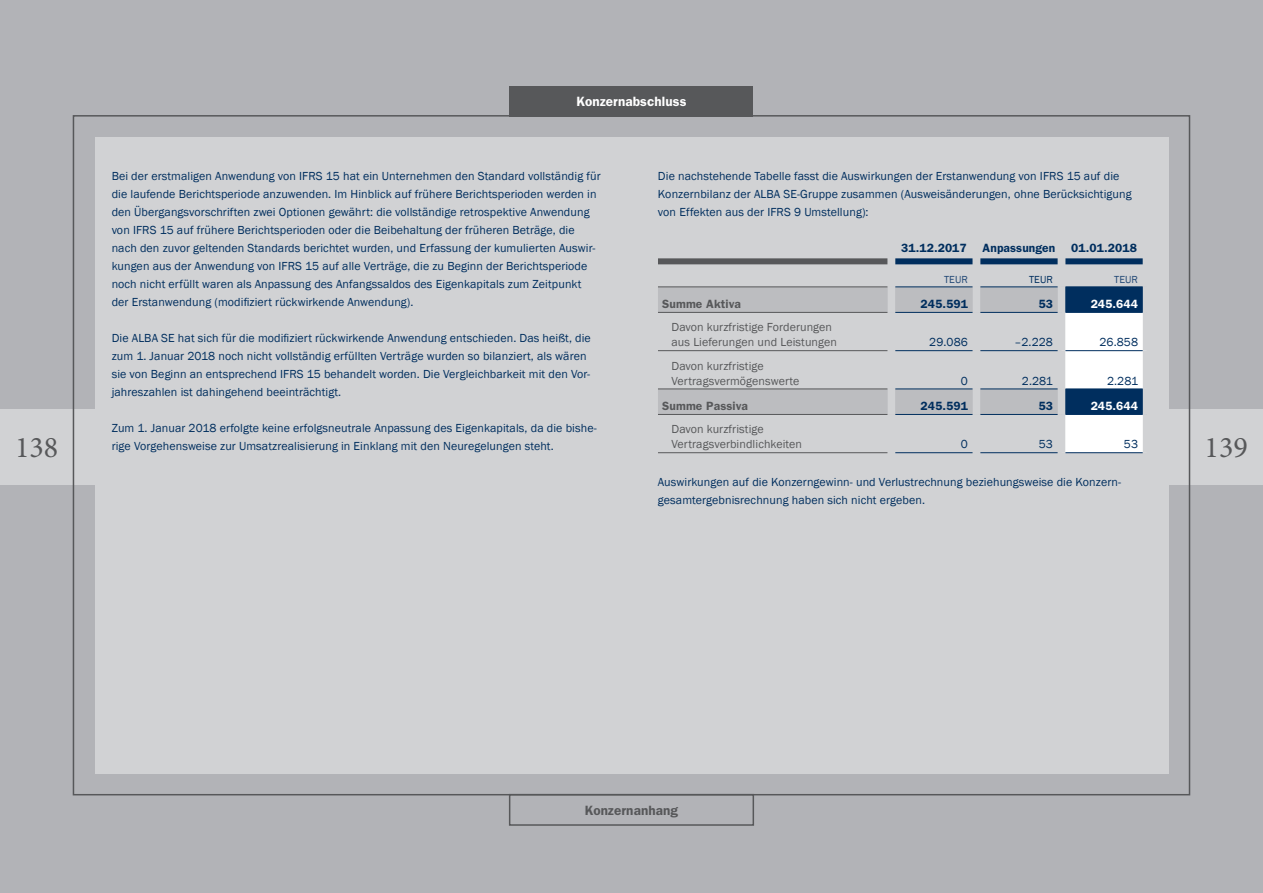
<style>
.page{position:relative;width:1263px;height:893px;background:#b2b3b7}
.page>*{position:absolute;margin:0;border:0;box-sizing:border-box;transform-origin:0 0}
.t1{font:30px "Minion Pro";color:#57585a}
.t2{font:600 13.5px "Franklin Gothic";letter-spacing:.01em;color:#fff}
.t3{font:600 13.5px "Franklin Gothic";letter-spacing:.01em;color:#57585a}
._01_COPY{font:12px/18px "Franklin Gothic";letter-spacing:.01em;color:#002e5e}
.t4{font:12px/15px "Franklin Gothic";letter-spacing:.01em;color:#57585a}
.t5{font:600 12px "Franklin Gothic";letter-spacing:.01em;color:#002e5e}
.t6{font:600 12px "Franklin Gothic";letter-spacing:.01em;color:#57585a}
.t7{font:600 12px "Franklin Gothic";letter-spacing:.01em;color:#fff}
.t8{font:10.5px "Franklin Gothic";letter-spacing:.01em;color:#224875}
.t9{font:10.5px "Franklin Gothic";color:#002e5e}
</style>
<div class="page">
<div style="left:0;top:409px;width:1263px;height:75px;background:#d1d2d4"></div>
<div style="left:510px;top:86px;width:243px;height:31px;background:#57585a"></div>
<div style="left:509px;top:794px;width:245px;height:32px;border:2px solid #57585a"></div>
<div style="left:95px;top:137px;width:1073px;height:636px;background:#d1d2d4"></div>
<svg style="left:658px;top:287px;width:400px;height:127px"></svg>
<svg style="left:1065px;top:287px;width:78px;height:165px;background:#b0becd"></svg>
<div style="left:980px;top:258px;width:78px;height:6px;background:#002e5e"></div>
<hr style="left:895px;top:312px;width:78px;height:1px;background:#002e5e">
<hr style="left:980px;top:312px;width:78px;height:1px;background:#002e5e">
<hr style="left:1065px;top:312px;width:78px;height:1px;background:#002e5e">
<hr style="left:895px;top:414px;width:78px;height:1px;background:#002e5e">
<hr style="left:980px;top:414px;width:78px;height:1px;background:#002e5e">
<hr style="left:1065px;top:414px;width:78px;height:1px;background:#002e5e">
<hr style="left:895px;top:452px;width:78px;height:1px;background:#002e5e">
<hr style="left:980px;top:452px;width:78px;height:1px;background:#002e5e">
<hr style="left:1065px;top:452px;width:78px;height:1px;background:#002e5e">
<div style="left:658px;top:258px;width:230px;height:6px;background:#57585a"></div>
<hr style="left:658px;top:286px;width:230px;height:1px;background:#57585a">
<hr style="left:658px;top:350px;width:230px;height:1px;background:#57585a">
<hr style="left:658px;top:389px;width:230px;height:1px;background:#57585a">
<hr style="left:658px;top:452px;width:230px;height:1px;background:#57585a">
<hr style="left:895px;top:286px;width:78px;height:1px;background:#002e5e">
<hr style="left:980px;top:286px;width:78px;height:1px;background:#002e5e">
<hr style="left:1065px;top:286px;width:78px;height:1px;background:#002e5e">
<hr style="left:895px;top:350px;width:78px;height:1px;background:#002e5e">
<hr style="left:980px;top:350px;width:78px;height:1px;background:#002e5e">
<hr style="left:1065px;top:350px;width:78px;height:1px;background:#002e5e">
<hr style="left:895px;top:389px;width:78px;height:1px;background:#002e5e">
<hr style="left:980px;top:389px;width:78px;height:1px;background:#002e5e">
<hr style="left:1065px;top:389px;width:78px;height:1px;background:#002e5e">
<hr style="left:658px;top:312px;width:230px;height:1px;background:#57585a">
<hr style="left:658px;top:414px;width:230px;height:1px;background:#57585a">
<div style="left:895px;top:258px;width:78px;height:6px;background:#002e5e"></div>
<div style="left:1065px;top:258px;width:78px;height:6px;background:#002e5e"></div>
<div style="left:888px;top:287px;width:7px;height:25px;background:#d1d2d4"></div>
<div style="left:888px;top:389px;width:7px;height:25px;background:#d1d2d4"></div>
<div style="left:973px;top:287px;width:7px;height:25px;background:#d1d2d4"></div>
<div style="left:973px;top:389px;width:7px;height:25px;background:#d1d2d4"></div>
<div style="left:888px;top:312px;width:7px;height:39px;background:#d1d2d4"></div>
<div style="left:973px;top:312px;width:7px;height:39px;background:#d1d2d4"></div>
<div style="left:888px;top:351px;width:7px;height:38px;background:#d1d2d4"></div>
<div style="left:973px;top:351px;width:7px;height:38px;background:#d1d2d4"></div>
<p class="t2" style="left:576px;top:93px;width:111px">Konzernabschluss</p>
<p class="_01_COPY" style="left:112px;top:167px;width:490px">Bei der erstmaligen Anwendung von IFRS 15 hat ein Unternehmen den Standard vollständig für die laufende Berichtsperiode anzuwenden. Im Hinblick auf frühere Berichtsperioden werden in den Übergangsvorschriften zwei Optionen gewährt: die vollständige retrospektive Anwendung von IFRS 15 auf frühere Berichtsperioden oder die Beibehaltung der früheren Beträge, die nach den zuvor geltenden Standards berichtet wurden, und Erfassung der kumulierten Auswir&shy;kungen aus der Anwendung von IFRS 15 auf alle Verträge, die zu Beginn der Berichtsperiode noch nicht erfüllt waren als Anpassung des Anfangssaldos des Eigenkapitals zum Zeitpunkt der Erstanwendung (modifiziert rückwirkende Anwendung).</p>
<p class="_01_COPY" style="left:112px;top:329px;width:481px">Die ALBA SE hat sich für die modifiziert rückwirkende Anwendung entschieden. Das heißt, die zum 1. Januar 2018 noch nicht vollständig erfüllten Verträge wurden so bilanziert, als wären sie von Beginn an entsprechend IFRS 15 behandelt worden. Die Vergleichbarkeit mit den Vor&shy;jahreszahlen ist dahingehend beeinträchtigt.</p>
<p class="_01_COPY" style="left:112px;top:419px;width:486px">Zum 1. Januar 2018 erfolgte keine erfolgsneutrale Anpassung des Eigenkapitals, da die bishe&shy;rige Vorgehensweise zur Umsatzrealisierung in Einklang mit den Neuregelungen steht.</p>
<p class="_01_COPY" style="left:658px;top:167px;width:475px">Die nachstehende Tabelle fasst die Auswirkungen der Erstanwendung von IFRS 15 auf die<br>Konzernbilanz der ALBA SE-Gruppe zusammen (Ausweisänderungen, ohne Berücksichtigung von Effekten aus der IFRS 9 Umstellung):</p>
<p class="t5" style="left:901px;top:241px;width:67px">31.12.2017</p>
<p class="t5" style="left:983px;top:241px;width:74px">Anpassungen</p>
<p class="t5" style="left:1071px;top:241px;width:67px">01.01.2018</p>
<p class="t8" style="left:944px;top:273px;width:25px">TEUR</p>
<p class="t9" style="left:1029px;top:273px;width:25px">TEUR</p>
<p class="t8" style="left:1114px;top:273px;width:25px">TEUR</p>
<p class="t6" style="left:662px;top:297px;width:80px">Summe Aktiva</p>
<p class="t5" style="left:920px;top:297px;width:49px">245.591</p>
<p class="t5" style="left:1038px;top:297px;width:16px">53</p>
<p class="t7" style="left:1091px;top:297px;width:49px">245.644</p>
<p class="t4" style="left:671px;top:320px;width:167px">Davon kurzfristige Forderungen aus Lieferungen und Leistungen</p>
<p class="_01_COPY" style="left:929px;top:334px;width:40px">29.086</p>
<p class="_01_COPY" style="left:1014px;top:334px;width:40px">–2.228</p>
<p class="_01_COPY" style="left:1099px;top:334px;width:40px">26.858</p>
<p class="t4" style="left:671px;top:358px;width:129px">Davon kurzfristige<br>Vertragsvermögenswerte</p>
<p class="_01_COPY" style="left:961px;top:372px;width:9px">0</p>
<p class="_01_COPY" style="left:1022px;top:372px;width:33px">2.281</p>
<p class="_01_COPY" style="left:1107px;top:372px;width:33px">2.281</p>
<p class="t6" style="left:662px;top:399px;width:87px">Summe Passiva</p>
<p class="t5" style="left:920px;top:399px;width:49px">245.591</p>
<p class="t5" style="left:1038px;top:399px;width:16px">53</p>
<p class="t7" style="left:1091px;top:399px;width:49px">245.644</p>
<p class="t4" style="left:671px;top:422px;width:132px">Davon kurzfristige<br>Vertragsverbindlichkeiten</p>
<h1 class="t1" style="left:15px;top:428px;width:45px">138</h1>
<h1 class="t1" style="left:1204px;top:428px;width:45px">139</h1>
<p class="_01_COPY" style="left:961px;top:436px;width:9px">0</p>
<p class="_01_COPY" style="left:1039px;top:436px;width:16px">53</p>
<p class="_01_COPY" style="left:1124px;top:436px;width:16px">53</p>
<p class="_01_COPY" style="left:658px;top:473px;width:464px">Auswirkungen auf die Konzerngewinn- und Verlustrechnung beziehungsweise die Konzern&shy;gesamtergebnisrechnung haben sich nicht ergeben.</p>
<p class="t3" style="left:585px;top:802px;width:95px">Konzernanhang</p>
</div>
